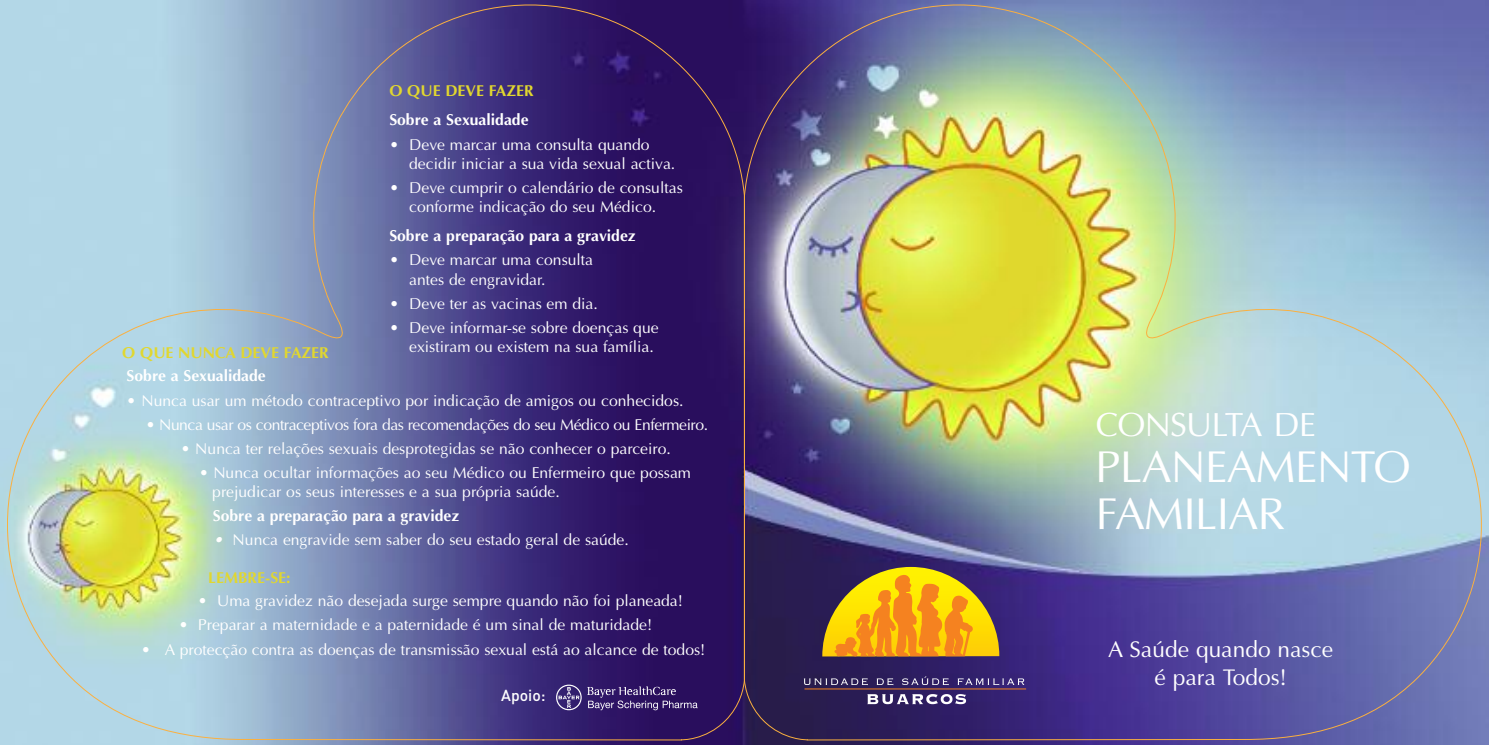
<style>
.page{position:relative;width:1489px;height:745px;background:#fff}
.page>*{position:absolute;margin:0;border:0;box-sizing:border-box;transform-origin:0 0}
.t1{font:44.8px/46px "Optima";letter-spacing:-.015em;color:#fff}
.t2{font:33.6px "Optima";letter-spacing:-.02em;color:#fff}
.t3{font:22.75px/27.7px "Optima";color:#fff;text-align:center}
.t4{font:15.75px/19.1px "Optima";color:#fff}
.t5{font:700 15.75px "Optima";color:#fff}
.t6{font:15.75px "Optima";letter-spacing:-.03em;color:#fff}
.t7{font:700 15.75px "Optima";color:#e1d72f}
.t8{font:500 15.75px "DIN";color:#fff}
.s1{font-style:italic}
</style>
<div class="page">
<img style="left:0;top:0;width:1488px;height:744px">
<svg style="left:7px;top:5px;width:736px;height:735px"></svg>
<img style="left:743px;top:5px;width:738px;height:735px">
<p class="t7" style="left:122px;top:343px;width:208px">O QUE NUNCA DEVE FAZER</p>
<p class="t7" style="left:389px;top:82px;width:146px">O QUE DEVE FAZER</p>
<p class="t5" style="left:389px;top:111px;width:141px">Sobre a Sexualidade</p>
<p class="t4" style="left:409px;top:134px;width:268px;text-indent:-20px">• Deve marcar uma consulta quando decidir iniciar a sua vida sexual activa.</p>
<p class="t4" style="left:389px;top:178px;width:295px;text-align:center">• Deve cumprir o calendário de consultas conforme indicação do seu Médico.</p>
<p class="t5" style="left:389px;top:226px;width:248px">Sobre a preparação para a gravidez</p>
<p class="t4" style="left:409px;top:250px;width:185px;text-indent:-20px">• Deve marcar uma consulta antes de engravidar.</p>
<p class="t4" style="left:389px;top:293px;width:210px">• Deve ter as vacinas em dia.</p>
<p class="t4" style="left:389px;top:317px;width:271px">• Deve informar-se sobre doenças que</p>
<p class="t4" style="left:409px;top:337px;width:246px">existiram ou existem na sua família.</p>
<p class="t5" style="left:127px;top:366px;width:141px">Sobre a Sexualidade</p>
<p class="t4" style="left:127px;top:390px;width:558px">• Nunca usar um método contraceptivo por indicação de amigos ou conhecidos.</p>
<p class="t6" style="left:146px;top:415px;width:564px">• Nunca usar os contraceptivos fora das recomendações do seu Médico ou Enfermeiro.</p>
<p class="t4" style="left:181px;top:438px;width:491px">• Nunca ter relações sexuais desprotegidas se não conhecer o parceiro.</p>
<p class="t4" style="left:212px;top:462px;width:480px;text-indent:-13px">• Nunca ocultar informações ao seu Médico ou Enfermeiro que possam prejudicar os seus interesses e a sua própria saúde.</p>
<p class="t5" style="left:213px;top:506px;width:248px">Sobre a preparação para a gravidez</p>
<p class="t4" style="left:213px;top:530px;width:417px"><span class="s1">•</span> Nunca engravide sem saber do seu estado geral de saúde.</p>
<p class="t7" style="left:208px;top:568px;width:84px">LEMBRE-SE:</p>
<p class="t4" style="left:198px;top:591px;width:486px">• Uma gravidez não desejada surge sempre quando não foi planeada!</p>
<p class="t4" style="left:179px;top:615px;width:475px">• Preparar a maternidade e a paternidade é um sinal de maturidade!</p>
<p class="t4" style="left:141px;top:639px;width:566px">• A protecção contra as doenças de transmissão sexual está ao alcance de todos!</p>
<p class="t8" style="left:501px;top:686px;width:46px">Apoio:</p>
<h2 class="t2" style="left:1095px;top:404px;width:221px">CONSULTA DE</h2>
<h1 class="t1" style="left:1095px;top:443px;width:316px">PLANEAMENTO<br>FAMILIAR</h1>
<h3 class="t3" style="left:1108px;top:635px;width:226px">A Saúde quando nasce é para Todos!</h3>
</div>
